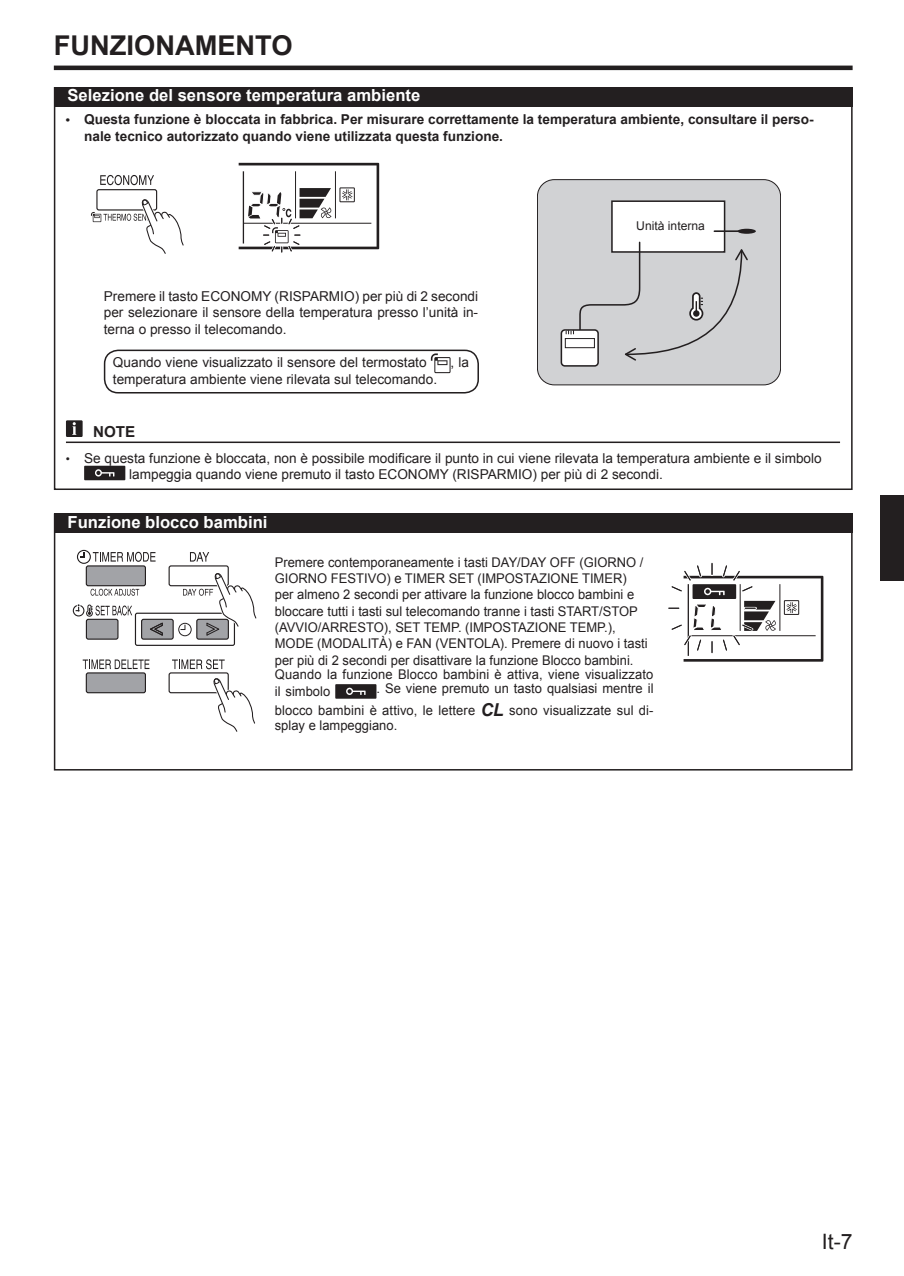
<style>
.page{position:relative;width:904px;height:1276px;background:#fff}
.page>*{position:absolute;margin:0;border:0;box-sizing:border-box;transform-origin:0 0}
.t1{font:700 27.3px "Arial";color:#231f20}
.t2{font:21.18px "Arial";color:#231f20}
.t3{font:700 16.62px "Arial";color:#fff}
.t4{font:700 15.05px "Arial";color:#231f20}
.t5{font:13.65px/16.6px "Arial";color:#231f20;text-align:justify}
.t6{font:700 13.65px/16.6px "Arial";color:#231f20}
.t7{font:13.3px/16.3px "Arial";color:#231f20}
.t8{font:12.08px "Arial";color:#231f20}
.s1{font-size:11.72px}
.s2{font-weight:700;font-style:italic;font-size:17.85px}
</style>
<div class="page">
<hr style="left:54px;top:66px;width:798px;height:4px;background:#231f20">
<div style="left:880px;top:494px;width:23px;height:86px;background:#231f20"></div>
<svg style="left:238px;top:163px;width:141px;height:89px"></svg>
<div style="left:537px;top:180px;width:243px;height:205px;background:#d1d2d4;border-radius:17px"></div>
<div style="left:537px;top:179px;width:243px;height:206px;border:1px solid #231f20;border-radius:17px"></div>
<div style="left:612px;top:201px;width:112px;height:51px;background:#fff"></div>
<div style="left:611px;top:200px;width:114px;height:53px;border:2px solid #231f20"></div>
<div style="left:737px;top:229px;width:18px;height:5px;background:#231f20;border-radius:50%"></div>
<hr style="left:714px;top:230px;width:25px;height:2px;background:#231f20">
<div style="left:561px;top:330px;width:37px;height:36px;background:#fff;border-radius:3px"></div>
<div style="left:560px;top:329px;width:38px;height:37px;border:2px solid #231f20;border-radius:3px"></div>
<svg style="left:565px;top:241px;width:183px;height:121px"></svg>
<div style="left:104px;top:349px;width:375px;height:44px;border:2px solid #231f20;border-radius:14px"></div>
<svg style="left:668px;top:563px;width:155px;height:98px"></svg>
<svg style="left:431px;top:353px;width:19px;height:20px"></svg>
<hr style="left:66px;top:441px;width:773px;height:2px;background:#231f20">
<div style="left:66px;top:420px;width:17px;height:17px;background:#231f20"></div>
<svg style="left:72px;top:422px;width:4px;height:13px"></svg>
<div style="left:84px;top:465px;width:41px;height:15px;background:#231f20"></div>
<svg style="left:95px;top:469px;width:19px;height:7px"></svg>
<div style="left:96px;top:189px;width:61px;height:21px;border:1px solid #231f20;border-radius:2px"></div>
<svg style="left:140px;top:192px;width:150px;height:366px"></svg>
<svg style="left:91px;top:198px;width:93px;height:56px"></svg>
<svg style="left:100px;top:175px;width:54px;height:10px"></svg>
<div style="left:86px;top:566px;width:59px;height:19px;background:#a2a3a7;border-radius:2px"></div>
<div style="left:86px;top:565px;width:60px;height:21px;border:1px solid #231f20;border-radius:2px"></div>
<div style="left:168px;top:565px;width:61px;height:21px;border:1px solid #231f20;border-radius:2px"></div>
<svg style="left:190px;top:552px;width:19px;height:9px"></svg>
<svg style="left:73px;top:572px;width:184px;height:199px"></svg>
<svg style="left:77px;top:549px;width:78px;height:14px"></svg>
<div style="left:54px;top:87px;width:798px;height:19px;background:#231f20"></div>
<div style="left:54px;top:513px;width:798px;height:19px;background:#231f20"></div>
<div style="left:335px;top:684px;width:41px;height:14px;background:#231f20"></div>
<svg style="left:346px;top:687px;width:19px;height:8px"></svg>
<h1 class="t1" style="left:54px;top:31px;width:240px">FUNZIONAMENTO</h1>
<p class="t3" style="left:67px;top:86px;width:354px">Selezione del sensore temperatura ambiente</p>
<p class="t6" style="left:84px;top:111px;width:731px;text-indent:-18px"><span class="s1">•</span> Questa funzione è bloccata in fabbrica. Per misurare correttamente la temperatura ambiente, consultare il perso&shy;nale tecnico autorizzato quando viene utilizzata questa funzione.</p>
<p class="t8" style="left:636px;top:219px;width:70px">Unità interna</p>
<p class="t5" style="left:104px;top:287px;width:376px">Premere il tasto ECONOMY (RISPARMIO) per più di 2 secondi per selezionare il sensore della temperatura presso l’unità in&shy;terna o presso il telecomando.</p>
<p class="t5" style="left:113px;top:354px;width:315px">Quando viene visualizzato il sensore del termostato</p>
<p class="t5" style="left:450px;top:354px;width:20px">, la</p>
<p class="t5" style="left:113px;top:371px;width:326px">temperatura ambiente viene rilevata sul telecomando.</p>
<p class="t4" style="left:93px;top:423px;width:44px">NOTE</p>
<p class="t5" style="left:129px;top:449px;width:694px;text-indent:-63px"><span class="s1">•</span> Se questa funzione è bloccata, non è possibile modificare il punto in cui viene rilevata la temperatura ambiente e il simbolo lampeggia quando viene premuto il tasto ECONOMY (RISPARMIO) per più di 2 secondi.</p>
<p class="t3" style="left:67px;top:512px;width:201px">Funzione blocco bambini</p>
<p class="t7" style="left:275px;top:554px;width:374px">Premere contemporaneamente i tasti DAY/DAY OFF (GIORNO / GIORNO FESTIVO) e TIMER SET (IMPOSTAZIONE TIMER) per almeno 2 secondi per attivare la funzione blocco bambini e bloccare tutti i tasti sul telecomando tranne i tasti START/STOP (AVVIO/ARRESTO), SET TEMP. (IMPOSTAZIONE TEMP.), MODE (MODALITÀ) e FAN (VENTOLA). Premere di nuovo i tasti per più di 2 secondi per disattivare la funzione Blocco bambini.</p>
<p class="t7" style="left:275px;top:666px;width:380px;line-height:17px">Quando la funzione Blocco bambini è attiva, viene visualizzato il simbolo</p>
<p class="t7" style="left:275px;top:677px;width:380px;line-height:21.3px;text-align:right">. Se viene premuto un tasto qualsiasi mentre il<br>blocco bambini è attivo, le lettere <span class="s2">CL</span> sono visualizzate sul di-</p>
<p class="t7" style="left:275px;top:717px;width:124px">splay e lampeggiano.</p>
<h2 class="t2" style="left:821px;top:1229px;width:32px">It-7</h2>
</div>
